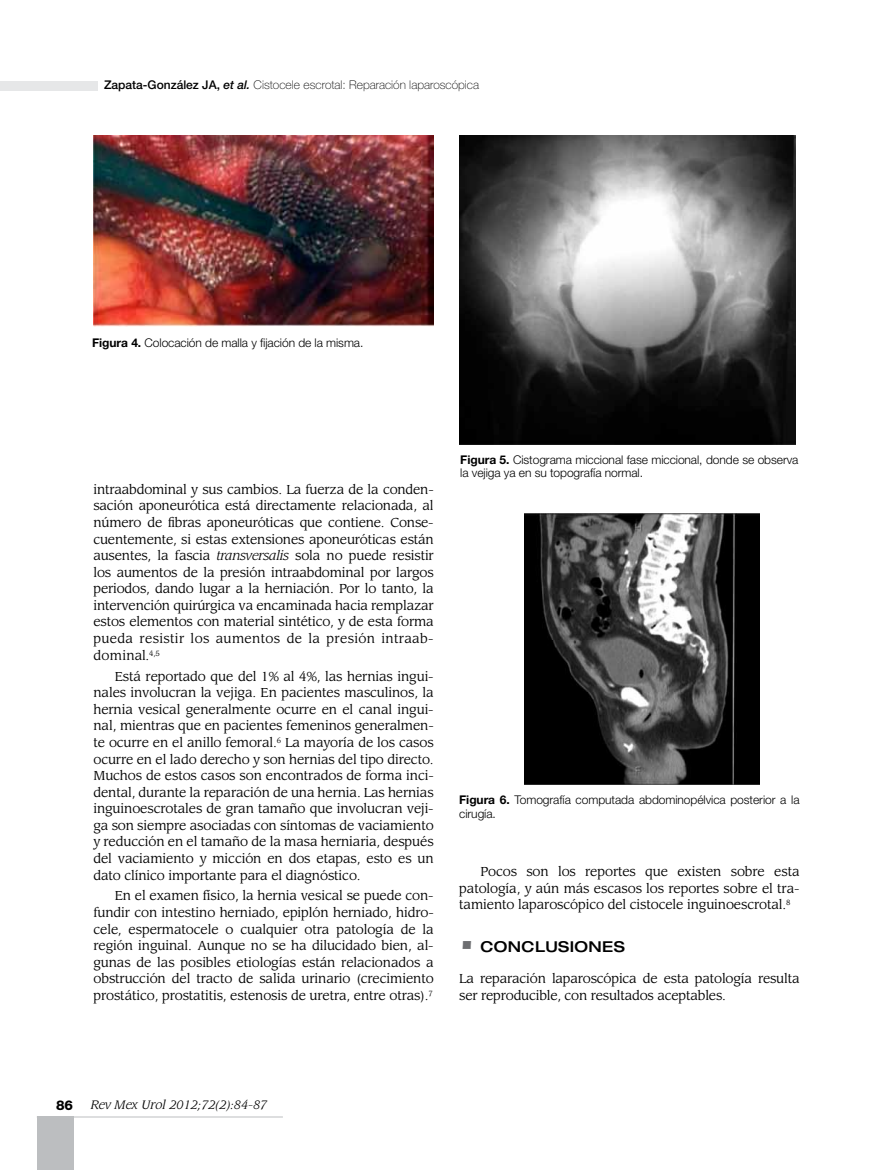
<style>
.page{position:relative;width:893px;height:1170px;background:#fff}
.page>*{position:absolute;margin:0;border:0;box-sizing:border-box;transform-origin:0 0}
.t1{font:500 expanded 15px "Helvetica Neue LT Std";letter-spacing:.025em;color:#000}
.t2{font:800 13.5px "Helvetica Neue LT Std";color:#000}
.t3{font:12.75px/16.5px "Leawood";letter-spacing:-.01em;color:#000;text-align:justify}
.t4{font:300 12px/13.5px "Helvetica Neue LT Std";letter-spacing:-.005em;color:#000}
.t5{font:100 12px "Helvetica Neue LT Std";color:#000}
.t6{font:italic 12px "Leawood";color:#000}
.s1{font-weight:500}
.s2{font-weight:500;font-style:italic}
.s3{font-weight:700}
.s4{font-style:italic}
.s5{font-family:"Itc Eras";font-weight:900;font-stretch:normal;font-size:21px;color:#6d6e71}
</style>
<div class="page">
<hr style="left:37px;top:1116px;width:246px;height:1px;background:#bcbec0">
<div style="left:37px;top:1116px;width:36px;height:53px;background:#bcbec0"></div>
<div style="left:0;top:81px;width:98px;height:9px;background:#e6e7e8"></div>
<img style="left:93px;top:135px;width:340px;height:191px">
<img style="left:459px;top:135px;width:336px;height:310px">
<img style="left:525px;top:513px;width:235px;height:271px">
<p class="t5" style="left:104px;top:78px;width:377px"><span class="s1">Zapata-González JA,</span> <span class="s2">et al.</span> Cistocele escrotal: Reparación laparoscópica</p>
<p class="t4" style="left:92px;top:335px;width:273px"><span class="s3">Figura 4.</span> Colocación de malla y fijación de la misma.</p>
<p class="t3" style="left:93px;top:481px;width:342px">intraabdominal y sus cambios. La fuerza de la conden&shy;sación aponeurótica está directamente relacionada, al número de fibras aponeuróticas que contiene. Conse&shy;cuentemente, si estas extensiones aponeuróticas están ausentes, la fascia <span class="s4">transversalis</span> sola no puede resistir los aumentos de la presión intraabdominal por largos periodos, dando lugar a la herniación. Por lo tanto, la intervención quirúrgica va encaminada hacia remplazar estos elementos con material sintético, y de esta forma pueda resistir los aumentos de la presión intraab&shy;dominal.<sup>4,5</sup></p>
<p class="t3" style="left:93px;top:668px;width:342px;text-indent:21px">Está reportado que del 1% al 4%, las hernias ingui&shy;nales involucran la vejiga. En pacientes masculinos, la hernia vesical generalmente ocurre en el canal ingui&shy;nal, mientras que en pacientes femeninos generalmen&shy;te ocurre en el anillo femoral.<sup>6</sup> La mayoría de los casos ocurre en el lado derecho y son hernias del tipo directo.<br>Muchos de estos casos son encontrados de forma inci&shy;dental, durante la reparación de una hernia. Las hernias inguinoescrotales de gran tamaño que involucran veji&shy;ga son siempre asociadas con síntomas de vaciamiento y reducción en el tamaño de la masa herniaria, después del vaciamiento y micción en dos etapas, esto es un dato clínico importante para el diagnóstico.</p>
<p class="t3" style="left:93px;top:887px;width:342px;text-indent:21px">En el examen físico, la hernia vesical se puede con&shy;fundir con intestino herniado, epiplón herniado, hidro&shy;cele, espermatocele o cualquier otra patología de la región inguinal. Aunque no se ha dilucidado bien, al&shy;gunas de las posibles etiologías están relacionados a obstrucción del tracto de salida urinario (crecimiento prostático, prostatitis, estenosis de uretra, entre otras).<sup>7</sup></p>
<p class="t4" style="left:460px;top:452px;width:340px"><span class="s3">Figura 5.</span> Cistograma miccional fase miccional, donde se observa la vejiga ya en su topografía normal.</p>
<p class="t4" style="left:459px;top:793px;width:342px"><span class="s3">Figura 6.</span> Tomografía computada abdominopélvica posterior a la cirugía.</p>
<p class="t3" style="left:459px;top:862px;width:342px;line-height:17px;text-indent:21px">Pocos son los reportes que existen sobre esta patología, y aún más escasos los reportes sobre el tra&shy;tamiento laparoscópico del cistocele inguinoescrotal.<sup>8</sup></p>
<p class="t1" style="left:459px;top:937px;width:167px"><span class="s5">•</span> CONCLUSIONES</p>
<p class="t3" style="left:459px;top:970px;width:342px;line-height:17px">La reparación laparoscópica de esta patología resulta ser reproducible, con resultados aceptables.</p>
<p class="t2" style="left:56px;top:1096px;width:19px">86</p>
<p class="t6" style="left:91px;top:1097px;width:178px">Rev Mex Urol 2012;72(2):84-87</p>
</div>
